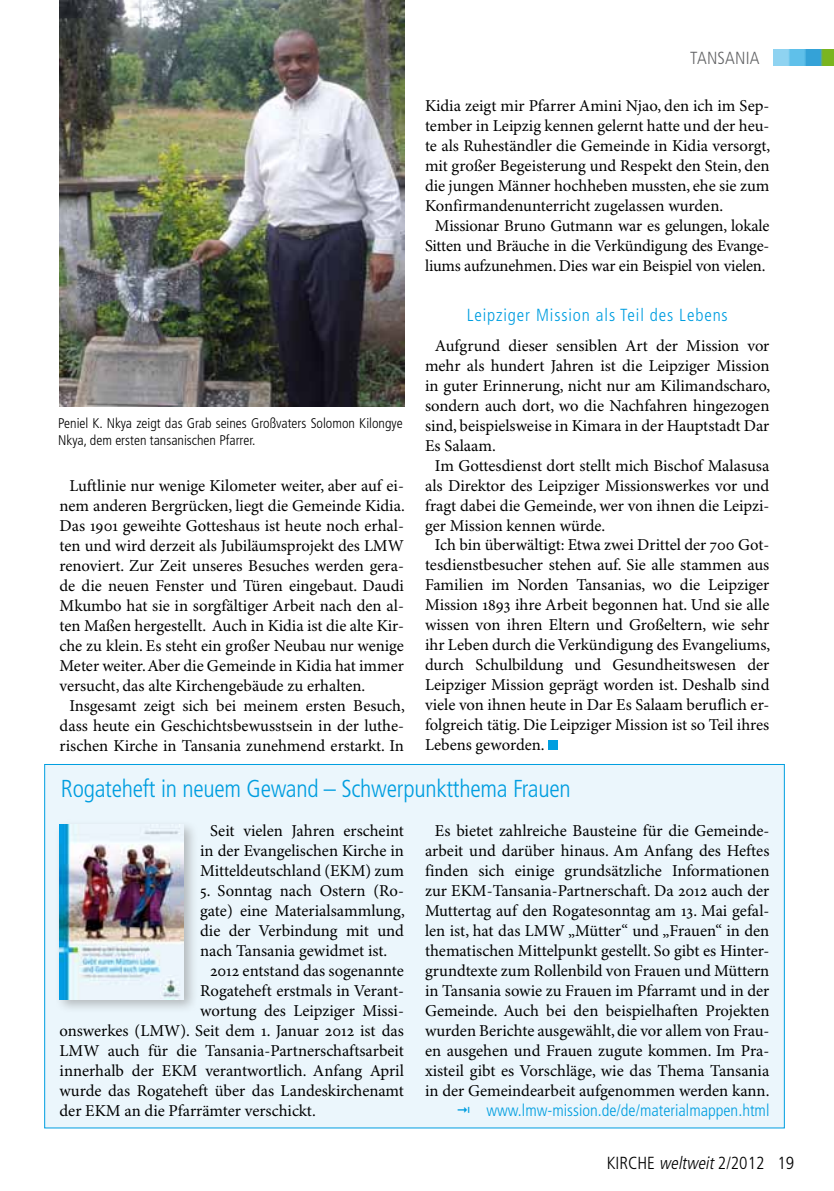
<style>
.page{position:relative;width:834px;height:1191px;background:#fff}
.page>*{position:absolute;margin:0;border:0;box-sizing:border-box;transform-origin:0 0}
.t1{font:300 condensed 24.5px "Frutiger";letter-spacing:-.01em;color:#009ee0}
.t2{font:300 condensed 17.5px "Frutiger";color:#009ee0}
.t3{font:300 condensed 17.5px "Frutiger";color:#000}
.t4{font:300 condensed 17.5px "Frutiger";letter-spacing:.01em;color:#646567}
.t5{font:16.62px/19.9px "Minion Pro";color:#000;text-align:center}
.t6{font:300 condensed 16.62px "Frutiger";color:#009ee0}
.t7{font:300 condensed 14px/16.8px "Frutiger";color:#000}
.s1{font-style:italic}
</style>
<div class="page">
<img style="left:773px;top:50px;width:60px;height:15px">
<div style="left:44px;top:764px;width:740px;height:364px;background:#ebf6fc;border:1px solid #009ee0"></div>
<div style="left:547px;top:740px;width:10px;height:10px;background:#009ee0"></div>
<img style="left:60px;top:0;width:344px;height:407px">
<div style="left:55px;top:819px;width:143px;height:195px;background:#808080;opacity:.5"></div>
<img style="left:60px;top:824px;width:124px;height:175px">
<p class="t7" style="left:58px;top:415px;width:346px">Peniel K. N kya zeigt das Grab seines Großvaters Solomon Kilongye<br>N kya, dem ersten tansanischen Pfarrer.</p>
<p class="t5" style="left:69px;top:477px;width:336px">Luftlinie nur wenige Kilometer weiter, aber auf ei-</p>
<p class="t5" style="left:60px;top:497px;width:347px">nem anderen Bergrücken, liegt die Gemeinde Kidia.</p>
<p class="t5" style="left:60px;top:516px;width:346px">Das 1901 geweihte Gotteshaus ist heute noch erhal-</p>
<p class="t5" style="left:60px;top:536px;width:346px">ten und wird derzeit als Jubiläumsprojekt des LMW</p>
<p class="t5" style="left:60px;top:556px;width:346px">renoviert. Zur Zeit unseres Besuches werden gera-</p>
<p class="t5" style="left:60px;top:576px;width:346px">de die neuen Fenster und Türen eingebaut. Daudi</p>
<p class="t5" style="left:60px;top:596px;width:346px">Mkumbo hat sie in sorgfältiger Arbeit nach den al-</p>
<p class="t5" style="left:60px;top:616px;width:346px">ten Maßen hergestellt. Auch in Kidia ist die alte Kir-</p>
<p class="t5" style="left:60px;top:636px;width:346px">che zu klein. Es steht ein großer Neubau nur wenige</p>
<p class="t5" style="left:60px;top:656px;width:346px">Meter weiter. Aber die Gemeinde in Kidia hat immer</p>
<p class="t5" style="left:60px;top:676px;width:307px">versucht, das alte Kirchengebäude zu erhalten.</p>
<p class="t5" style="left:69px;top:696px;width:337px">Insgesamt zeigt sich bei meinem ersten Besuch,</p>
<p class="t5" style="left:60px;top:716px;width:346px">dass heute ein Geschichtsbewusstsein in der luthe-</p>
<p class="t5" style="left:60px;top:736px;width:346px">rischen Kirche in Tansania zunehmend erstarkt. In</p>
<p class="t4" style="left:690px;top:48px;width:71px">Tansania</p>
<p class="t5" style="left:425px;top:97px;width:346px">Kidia zeigt mir Pfarrer Amini Njao, den ich im Sep-</p>
<p class="t5" style="left:425px;top:117px;width:346px">tember in Leipzig kennen gelernt hatte und der heu-</p>
<p class="t5" style="left:425px;top:137px;width:347px">te als Ruheständler die Gemeinde in Kidia versorgt,</p>
<p class="t5" style="left:425px;top:157px;width:346px">mit großer Begeisterung und Respekt den Stein, den</p>
<p class="t5" style="left:425px;top:176px;width:346px">die jungen Männer hochheben mussten, ehe sie zum</p>
<p class="t5" style="left:425px;top:196px;width:300px">Konfirmandenunterricht zugelassen wurden.</p>
<p class="t5" style="left:435px;top:216px;width:336px">Missionar Bruno Gutmann war es gelungen, lokale</p>
<p class="t5" style="left:425px;top:236px;width:346px">Sitten und Bräuche in die Verkündigung des Evange-</p>
<p class="t5" style="left:425px;top:256px;width:342px">liums aufzunehmen. Dies war ein Beispiel von vielen.</p>
<p class="t2" style="left:466px;top:305px;width:262px">Leipziger Mission als Teil des Lebens</p>
<p class="t5" style="left:435px;top:336px;width:336px">Aufgrund dieser sensiblen Art der Mission vor</p>
<p class="t5" style="left:425px;top:356px;width:346px">mehr als hundert Jahren ist die Leipziger Mission</p>
<p class="t5" style="left:425px;top:376px;width:347px">in guter Erinnerung, nicht nur am Kilimandscharo,</p>
<p class="t5" style="left:425px;top:396px;width:346px">sondern auch dort, wo die Nachfahren hingezogen</p>
<p class="t5" style="left:425px;top:416px;width:346px">sind, beispielsweise in Kimara in der Hauptstadt Dar</p>
<p class="t5" style="left:425px;top:436px;width:72px">Es Salaam.</p>
<p class="t5" style="left:435px;top:456px;width:336px">Im Gottesdienst dort stellt mich Bischof Malasusa</p>
<p class="t5" style="left:425px;top:476px;width:346px">als Direktor des Leipziger Missionswerkes vor und</p>
<p class="t5" style="left:425px;top:496px;width:346px">fragt dabei die Gemeinde, wer von ihnen die Leipzi-</p>
<p class="t5" style="left:425px;top:516px;width:182px">ger Mission kennen würde.</p>
<p class="t5" style="left:435px;top:536px;width:336px">Ich bin überwältigt: Etwa zwei Drittel der 700 Got-</p>
<p class="t5" style="left:425px;top:556px;width:346px">tesdienstbesucher stehen auf. Sie alle stammen aus</p>
<p class="t5" style="left:425px;top:576px;width:346px">Familien im Norden Tansanias, wo die Leipziger</p>
<p class="t5" style="left:425px;top:596px;width:346px">Mission 1893 ihre Arbeit begonnen hat. Und sie alle</p>
<p class="t5" style="left:425px;top:615px;width:346px">wissen von ihren Eltern und Großeltern, wie sehr</p>
<p class="t5" style="left:425px;top:635px;width:347px">ihr Leben durch die Verkündigung des Evangeliums,</p>
<p class="t5" style="left:425px;top:655px;width:346px">durch Schulbildung und Gesundheitswesen der</p>
<p class="t5" style="left:425px;top:675px;width:346px">Leipziger Mission geprägt worden ist. Deshalb sind</p>
<p class="t5" style="left:425px;top:695px;width:346px">viele von ihnen heute in Dar Es Salaam beruflich er-</p>
<p class="t5" style="left:425px;top:715px;width:346px">folgreich tätig. Die Leipziger Mission ist so Teil ihres</p>
<p class="t5" style="left:425px;top:735px;width:121px">Lebens geworden.</p>
<h1 class="t1" style="left:61px;top:775px;width:511px">Rogateheft in neuem Gewand – Schwerpunktthema Frauen</h1>
<p class="t5" style="left:200px;top:821px;width:205px">Seit vielen Jahren erscheint in der Evangelischen Kirche in<br>Mitteldeutschland (EKM) zum</p>
<p class="t5" style="left:200px;top:881px;width:205px">5. Sonntag nach Ostern (Ro-</p>
<p class="t5" style="left:200px;top:901px;width:206px">gate) eine Materialsammlung,</p>
<p class="t5" style="left:200px;top:921px;width:205px">die der Verbindung mit und</p>
<p class="t5" style="left:200px;top:941px;width:188px">nach Tansania gewidmet ist.</p>
<p class="t5" style="left:210px;top:961px;width:195px">2012 entstand das sogenannte</p>
<p class="t5" style="left:200px;top:981px;width:205px">Rogateheft erstmals in Verant-</p>
<p class="t5" style="left:200px;top:1001px;width:205px">wortung des Leipziger Missi-</p>
<p class="t5" style="left:60px;top:1021px;width:346px">onswerkes (LMW). Seit dem 1. Januar 2012 ist das</p>
<p class="t5" style="left:60px;top:1041px;width:346px">LMW auch für die Tansania-Partnerschaftsarbeit</p>
<p class="t5" style="left:60px;top:1061px;width:346px">innerhalb der EKM verantwortlich. Anfang April</p>
<p class="t5" style="left:60px;top:1081px;width:346px">wurde das Rogateheft über das Landeskirchenamt</p>
<p class="t5" style="left:60px;top:1100px;width:258px">der EKM an die Pfarrämter verschickt.</p>
<p class="t5" style="left:425px;top:821px;width:346px">Es bietet zahlreiche Bausteine für die Gemeinde&shy;arbeit und darüber hinaus. Am Anfang des Heftes finden sich einige grundsätzliche Informationen zur EKM-Tansania-Partnerschaft. Da 2012 auch der Muttertag auf den Rogatesonntag am 13. Mai gefal&shy;len ist, hat das LMW „Mütter“ und „Frauen“ in den thematischen Mittelpunkt gestellt. So gibt es Hinter&shy;grundtexte zum Rollenbild von Frauen und Müttern in Tansania sowie zu Frauen im Pfarramt und in der Gemeinde. Auch bei den beispielhaften Projekten wurden Berichte ausgewählt, die vor allem von Frau&shy;en ausgehen und Frauen zugute kommen. Im Pra&shy;xisteil gibt es Vorschläge, wie das Thema Tansania in der Gemeindearbeit aufgenommen werden kann.</p>
<p class="t6" style="left:486px;top:1100px;width:284px">www.lmw-mission.de/de/materialmappen.html</p>
<p class="t3" style="left:606px;top:1153px;width:189px">KIRCHE <span class="s1">weltweit</span>2/2012 19</p>
</div>
